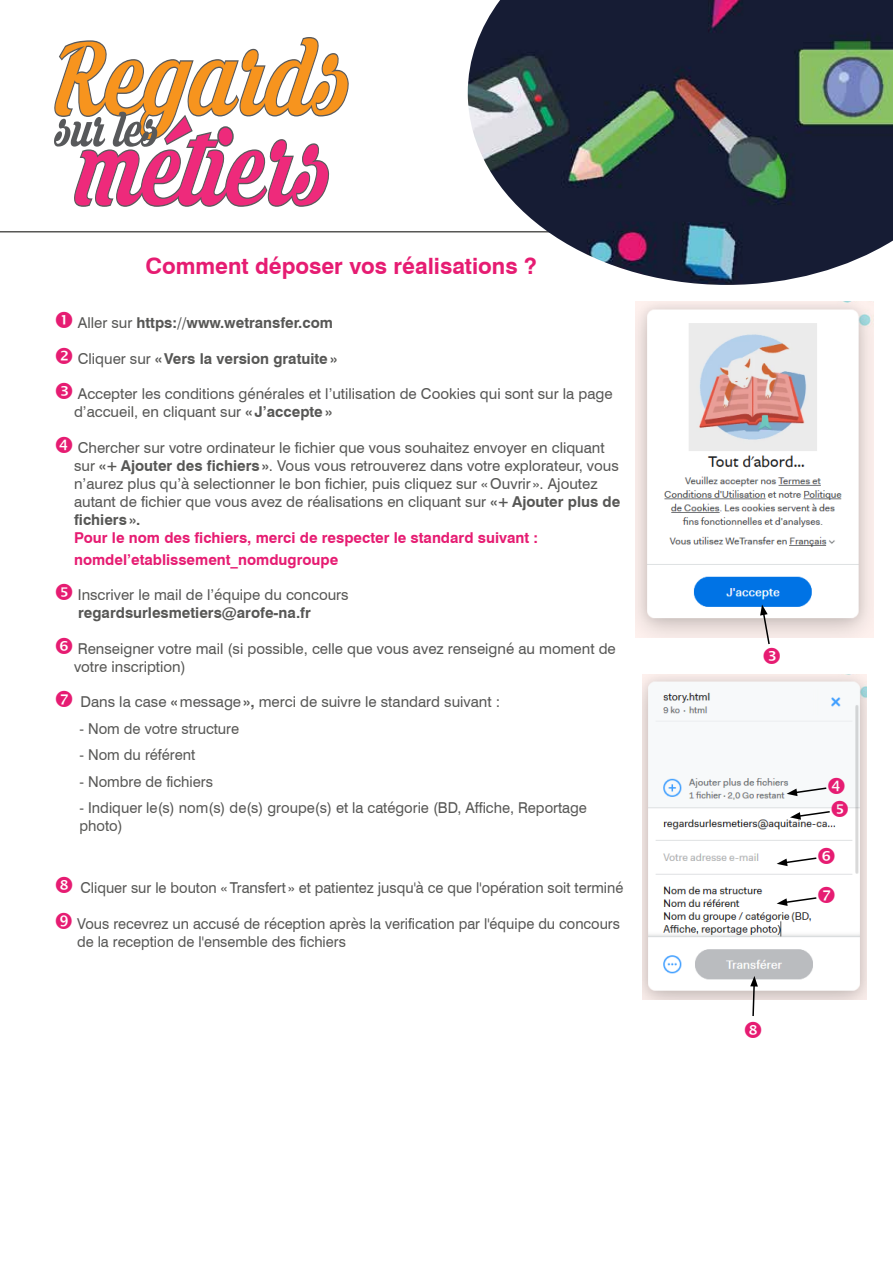
<style>
.page{position:relative;width:893px;height:1263px;background:#fff}
.page>*{position:absolute;margin:0;border:0;box-sizing:border-box;transform-origin:0 0}
.t1{font:700 22.5px "Swiss 721 BT";color:#e61c72}
.t2{font:15px/18px "Swiss 721 BT";color:#575755}
.t3{font:700 15px "Swiss 721 BT";color:#575755}
.t4{font:700 15px/21.6px "Swiss 721 BT";color:#e61c72}
.s1{font-weight:400}
.s2{font-weight:700}
</style>
<div class="page">
<hr style="left:0;top:231px;width:893px;height:1px;background:#575755">
<img style="left:635px;top:302px;width:238px;height:336px">
<img style="left:642px;top:674px;width:224px;height:325px">
<img style="left:468px;top:0;width:425px;height:285px">
<svg style="left:54px;top:37px;width:295px;height:170px"></svg>
<svg style="left:760px;top:604px;width:20px;height:41px"></svg>
<svg style="left:787px;top:777px;width:61px;height:43px"></svg>
<svg style="left:777px;top:847px;width:58px;height:19px"></svg>
<svg style="left:777px;top:887px;width:58px;height:19px"></svg>
<svg style="left:745px;top:976px;width:16px;height:40px"></svg>
<h1 class="t1" style="left:145px;top:253px;width:393px">Comment déposer vos réalisations ?</h1>
<p class="t3" style="left:78px;top:314px;width:257px"><span class="s1">Aller sur</span> https://www.wetransfer.com</p>
<p class="t3" style="left:78px;top:349px;width:261px"><span class="s1">Cliquer sur</span> « Vers la version gratuite »</p>
<p class="t2" style="left:74px;top:385px;width:540px">Accepter les conditions générales et l’utilisation de Cookies qui sont sur la page d’accueil, en cliquant sur <span class="s2">« J’accepte »</span></p>
<p class="t2" style="left:74px;top:438px;width:548px">Chercher sur votre ordinateur le fichier que vous souhaitez envoyer en cliquant sur <span class="s2">«+ Ajouter des fichiers »</span>. Vous vous retrouverez dans votre explorateur, vous n’aurez plus qu’à selectionner le bon fichier, puis cliquez sur « Ouvrir ». Ajoutez autant de fichier que vous avez de réalisations en cliquant sur <span class="s2">«+ Ajouter plus de fichiers ».</span></p>
<p class="t4" style="left:74px;top:527px;width:465px">Pour le nom des fichiers, merci de respecter le standard suivant : nomdel’etablissement_nomdugroupe</p>
<p class="t2" style="left:78px;top:586px;width:272px">Inscriver le mail de l’équipe du concours</p>
<p class="t3" style="left:78px;top:604px;width:234px">regardsurlesmetiers@arofe-na.fr</p>
<p class="t2" style="left:74px;top:639px;width:543px">Renseigner votre mail (si possible, celle que vous avez renseigné au moment de votre inscription)</p>
<p class="t2" style="left:80px;top:693px;width:421px">Dans la case <span class="s2">«</span> message <span class="s2">»,</span> merci de suivre le standard suivant :</p>
<p class="t2" style="left:80px;top:719px;width:161px">- Nom de votre structure</p>
<p class="t2" style="left:80px;top:746px;width:117px">- Nom du référent</p>
<p class="t2" style="left:80px;top:772px;width:135px">- Nombre de fichiers</p>
<p class="t2" style="left:80px;top:799px;width:509px">- Indiquer le(s) nom(s) de(s) groupe(s) et la catégorie (BD, Affiche, Reportage photo)</p>
<p class="t2" style="left:80px;top:879px;width:544px">Cliquer sur le bouton « Transfert » et patientez jusqu'à ce que l'opération soit terminé</p>
<p class="t2" style="left:77px;top:914px;width:544px">Vous recevrez un accusé de réception après la verification par l'équipe du concours de la reception de l'ensemble des fichiers</p>
</div>
